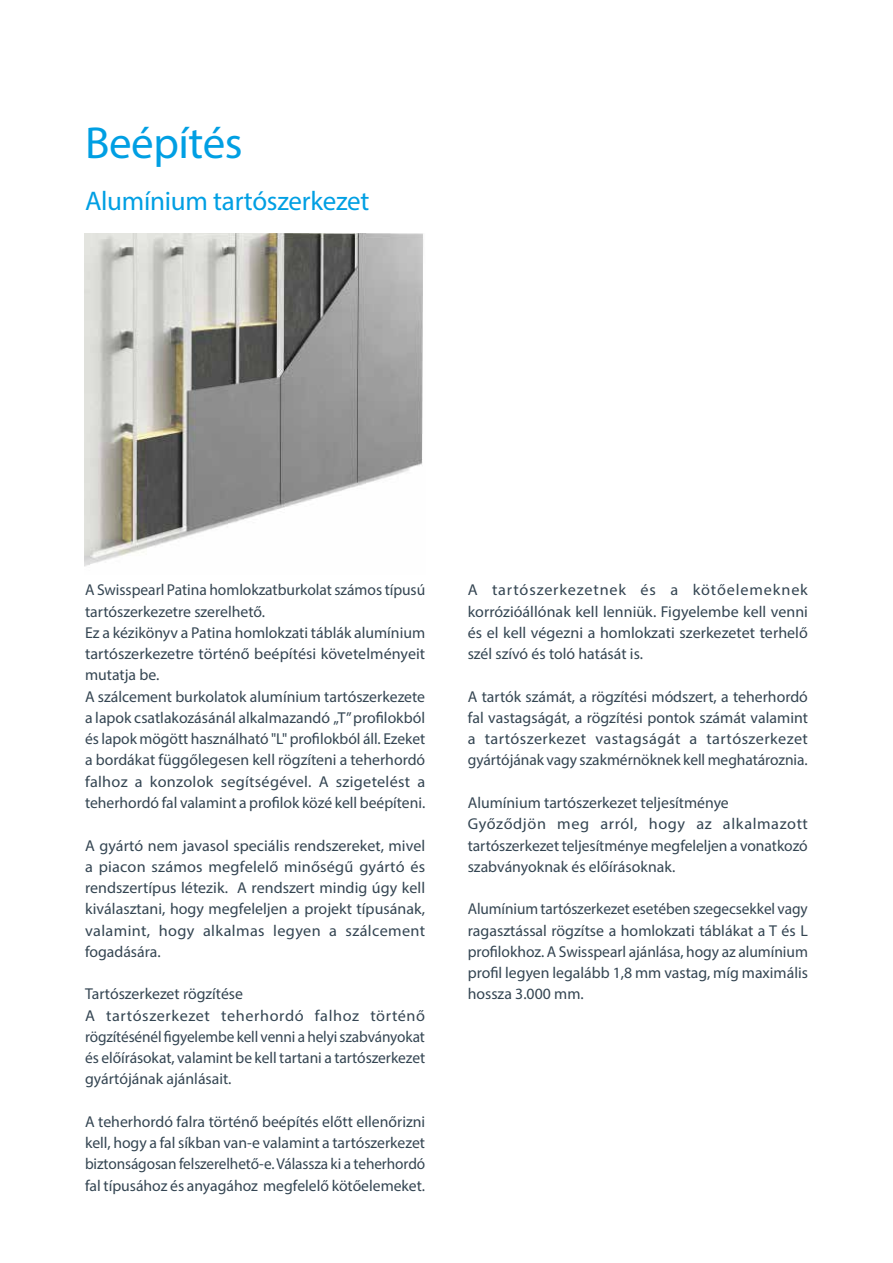
<style>
.page{position:relative;width:893px;height:1263px;background:#fff}
.page>*{position:absolute;margin:0;border:0;box-sizing:border-box;transform-origin:0 0}
.t1{font:45px "Myriad Pro";letter-spacing:-.01em;color:#009fe3}
.t2{font:27px "Myriad Pro";letter-spacing:-.01em;color:#009fe3}
.t3{font:15.75px/21.3px "Myriad Pro";color:#344552;text-align:justify}
</style>
<div class="page">
<img style="left:85px;top:234px;width:338px;height:333px">
<h1 class="t1" style="left:85px;top:115px;width:159px">Beépítés</h1>
<h2 class="t2" style="left:85px;top:185px;width:286px">Alumínium tartószerkezet</h2>
<p class="t3" style="left:85px;top:579px;width:342px;text-align:left">A Swisspearl Patina homlokzatburkolat számos típusú tartószerkezetre szerelhető.<br>Ez a kézikönyv a Patina homlokzati táblák alumínium tartószerkezetre történő beépítési követelményeit mutatja be.<br>A szálcement burkolatok alumínium tartószerkezete a lapok csatlakozásánál alkalmazandó „T” profilokból és lapok mögött használható "L" profilokból áll. Ezeket a bordákat függőlegesen kell rögzíteni a teherhordó falhoz a konzolok segítségével. A szigetelést a teherhordó fal valamint a profilok közé kell beépíteni.</p>
<p class="t3" style="left:85px;top:834px;width:342px">A gyártó nem javasol speciális rendszereket, mivel a piacon számos megfelelő minőségű gyártó és rendszertípus létezik. A rendszert mindig úgy kell kiválasztani, hogy megfeleljen a projekt típusának, valamint, hogy alkalmas legyen a szálcement fogadására.</p>
<p class="t3" style="left:85px;top:983px;width:342px;text-align:left">Tartószerkezet rögzítése<br>A tartószerkezet teherhordó falhoz történő rögzítésénél figyelembe kell venni a helyi szabványokat és előírásokat, valamint be kell tartani a tartószerkezet gyártójának ajánlásait.</p>
<p class="t3" style="left:85px;top:1111px;width:342px">A teherhordó falra történő beépítés előtt ellenőrizni kell, hogy a fal síkban van-e valamint a tartószerkezet biztonságosan felszerelhető-e. Válassza ki a teherhordó fal típusához és anyagához megfelelő kötőelemeket.</p>
<p class="t3" style="left:468px;top:579px;width:342px">A tartószerkezetnek és a kötőelemeknek korrózióállónak kell lenniük. Figyelembe kell venni és el kell végezni a homlokzati szerkezetet terhelő szél szívó és toló hatását is.</p>
<p class="t3" style="left:468px;top:685px;width:342px">A tartók számát, a rögzítési módszert, a teherhordó fal vastagságát, a rögzítési pontok számát valamint a tartószerkezet vastagságát a tartószerkezet gyártójának vagy szakmérnöknek kell meghatároznia.</p>
<p class="t3" style="left:468px;top:792px;width:342px;text-align:left">Alumínium tartószerkezet teljesítménye Győződjön meg arról, hogy az alkalmazott tartószerkezet teljesítménye megfeleljen a vonatkozó szabványoknak és előírásoknak.</p>
<p class="t3" style="left:468px;top:898px;width:342px">Alumínium tartószerkezet esetében szegecsekkel vagy ragasztással rögzítse a homlokzati táblákat a T és L profilokhoz. A Swisspearl ajánlása, hogy az alumínium profil legyen legalább 1,8 mm vastag, míg maximális hossza 3.000 mm.</p>
</div>
